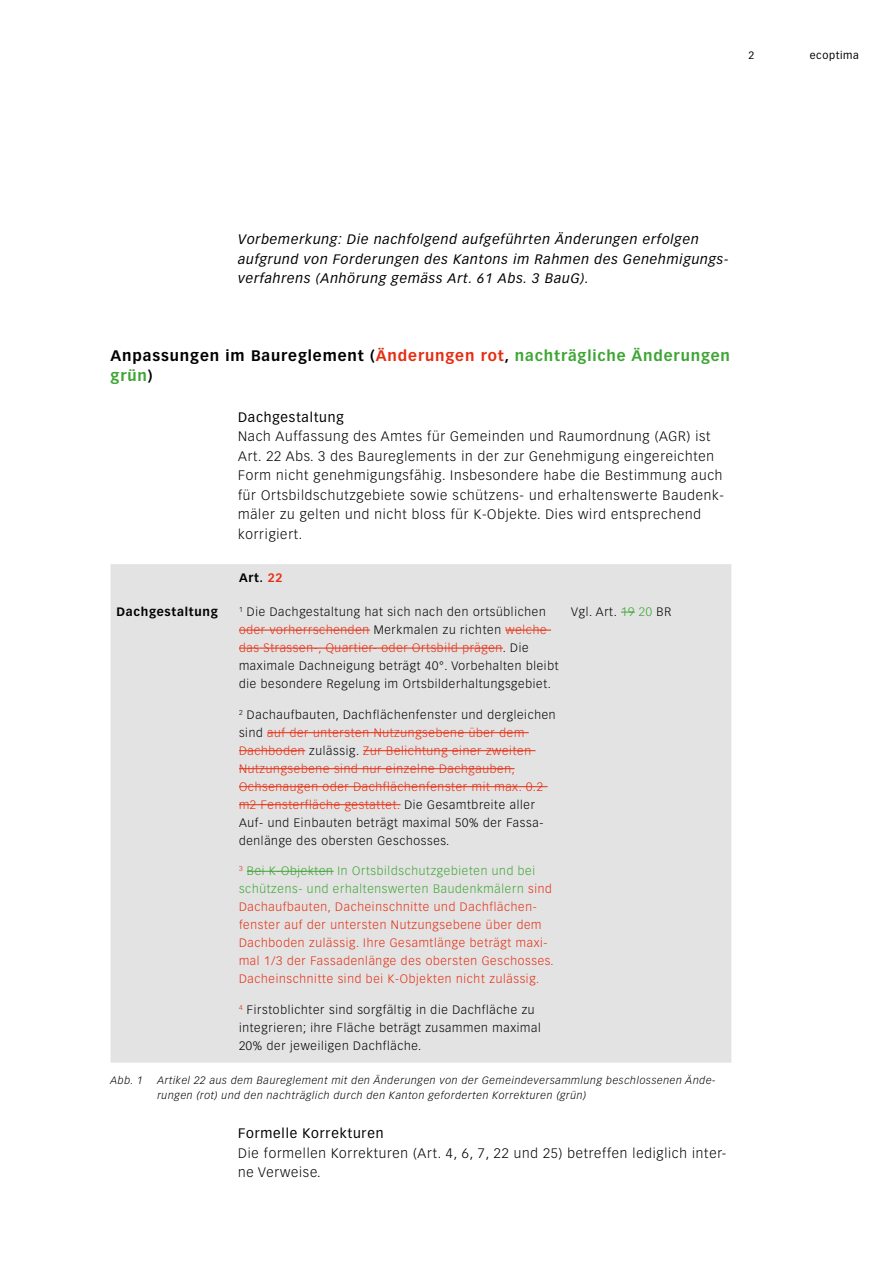
<style>
.page{position:relative;width:893px;height:1263px;background:#fff}
.page>*{position:absolute;margin:0;border:0;box-sizing:border-box;transform-origin:0 0}
.t1{font:700 15px/19.5px "Vectora LT Std";letter-spacing:.06em;color:#000}
.t2{font:300 13.5px/19.5px "Vectora LT Std";letter-spacing:.06em;color:#000}
.t3{font:italic 13.5px/19.5px "Vectora LT Std";letter-spacing:.06em;color:#000}
.t4{font:13.5px "Vectora LT Std";letter-spacing:.06em;color:#000}
.t5{font:300 12px/18px "Vectora LT Std";letter-spacing:.06em;color:#e52d12}
.t6{font:300 12px/18px "Vectora LT Std";letter-spacing:.06em;color:#000}
.t7{font:700 12px "Vectora LT Std";letter-spacing:.06em;color:#000}
.t8{font:italic 300 10.5px/15px "Vectora LT Std";letter-spacing:.06em;color:#000}
.t9{font:10.5px "Vectora LT Std";letter-spacing:.06em;color:#000}
.s1{color:#e52d12}
.s2{color:#3fa535}
.s3{color:#000}
</style>
<div class="page">
<div style="left:111px;top:564px;width:620px;height:499px;background:#e3e3e3"></div>
<hr style="left:239px;top:630px;width:131px;height:1px;background:#e52d12">
<hr style="left:506px;top:630px;width:45px;height:1px;background:#e52d12">
<hr style="left:239px;top:648px;width:264px;height:1px;background:#e52d12">
<svg style="left:621px;top:612px;width:14px;height:1px"></svg>
<hr style="left:267px;top:732px;width:262px;height:1px;background:#e52d12">
<hr style="left:239px;top:750px;width:66px;height:1px;background:#e52d12">
<hr style="left:363px;top:750px;width:173px;height:1px;background:#e52d12">
<hr style="left:239px;top:768px;width:276px;height:1px;background:#e52d12">
<hr style="left:239px;top:786px;width:309px;height:1px;background:#e52d12">
<hr style="left:239px;top:804px;width:162px;height:1px;background:#e52d12">
<hr style="left:247px;top:871px;width:87px;height:1px;background:#3fa535">
<p class="t9" style="left:748px;top:51px;width:7px">2</p>
<p class="t9" style="left:810px;top:51px;width:50px">ecoptima</p>
<p class="t3" style="left:238px;top:231px;width:492px">Vorbemerkung: Die nachfolgend aufgeführten Änderungen erfolgen aufgrund von Forderungen des Kantons im Rahmen des Genehmigungs&shy;verfahrens (Anhörung gemäss Art. 61 Abs. 3 BauG).</p>
<p class="t1" style="left:111px;top:348px;width:621px">Anpassungen im Baureglement (<span class="s1">Änderungen rot</span>, <span class="s2">nachträgliche Änderungen grün</span>)</p>
<p class="t4" style="left:238px;top:411px;width:107px">Dachgestaltung</p>
<p class="t2" style="left:238px;top:428px;width:487px">Nach Auffassung des Amtes für Gemeinden und Raumordnung (AGR) ist Art. 22 Abs. 3 des Baureglements in der zur Genehmigung eingereichten Form nicht genehmigungsfähig. Insbesondere habe die Bestimmung auch für Ortsbildschutzgebiete sowie schützens- und erhaltenswerte Baudenk&shy;mäler zu gelten und nicht bloss für K-Objekte. Dies wird entsprechend korrigiert.</p>
<p class="t7" style="left:239px;top:573px;width:45px">Art. <span class="s1">22</span></p>
<p class="t7" style="left:117px;top:607px;width:103px">Dachgestaltung</p>
<p class="t6" style="left:239px;top:604px;width:321px"><sup>1</sup> Die Dachgestaltung hat sich nach den ortsüblichen <span class="s1">oder vorherrschenden</span> Merkmalen zu richten <span class="s1">welche das Strassen-, Quartier- oder Ortsbild prägen</span>. Die maximale Dachneigung beträgt 40°. Vorbehalten bleibt die besondere Regelung im Ortsbilderhaltungsgebiet.</p>
<p class="t6" style="left:571px;top:604px;width:102px">Vgl. Art. <span class="s2">19 20</span> BR</p>
<p class="t5" style="left:239px;top:706px;width:318px"><sup>2</sup> <span class="s3">Dachaufbauten, Dachflächenfenster und dergleichen sind</span> auf der untersten Nutzungsebene über dem Dachboden <span class="s3">zulässig.</span> Zur Belichtung einer zweiten Nutzungsebene sind nur einzelne Dachgauben, Ochsenaugen oder Dachflächenfenster mit max. 0.2 m2 Fensterfläche gestattet. <span class="s3">Die Gesamtbreite aller Auf- und Einbauten beträgt maximal 50% der Fassa&shy;denlänge des obersten Geschosses.</span></p>
<p class="t5" style="left:239px;top:863px;width:316px"><sup>3</sup> <span class="s2">Bei K-Objekten In Ortsbildschutzgebieten und bei schützens- und erhaltenswerten Baudenkmälern</span> sind Dachaufbauten, Dacheinschnitte und Dachflächen&shy;fenster auf der untersten Nutzungsebene über dem Dachboden zulässig. Ihre Gesamtlänge beträgt maxi&shy;mal 1/3 der Fassadenlänge des obersten Geschosses.<br>Dacheinschnitte sind bei K-Objekten nicht zulässig.</p>
<p class="t6" style="left:239px;top:1002px;width:303px"><sup>4</sup> Firstoblichter sind sorgfältig in die Dachfläche zu integrieren; ihre Fläche beträgt zusammen maximal<br>20% der jeweiligen Dachfläche.</p>
<p class="t8" style="left:111px;top:1074px;width:33px">Abb. 1</p>
<p class="t8" style="left:157px;top:1074px;width:560px">Artikel 22 aus dem Baureglement mit den Änderungen von der Gemeindeversammlung beschlossenen Ände&shy;rungen (rot) und den nachträglich durch den Kanton geforderten Korrekturen (grün)</p>
<p class="t4" style="left:238px;top:1128px;width:147px">Formelle Korrekturen</p>
<p class="t2" style="left:238px;top:1144px;width:490px">Die formellen Korrekturen (Art. 4, 6, 7, 22 und 25) betreffen lediglich inter&shy;ne Verweise.</p>
</div>
